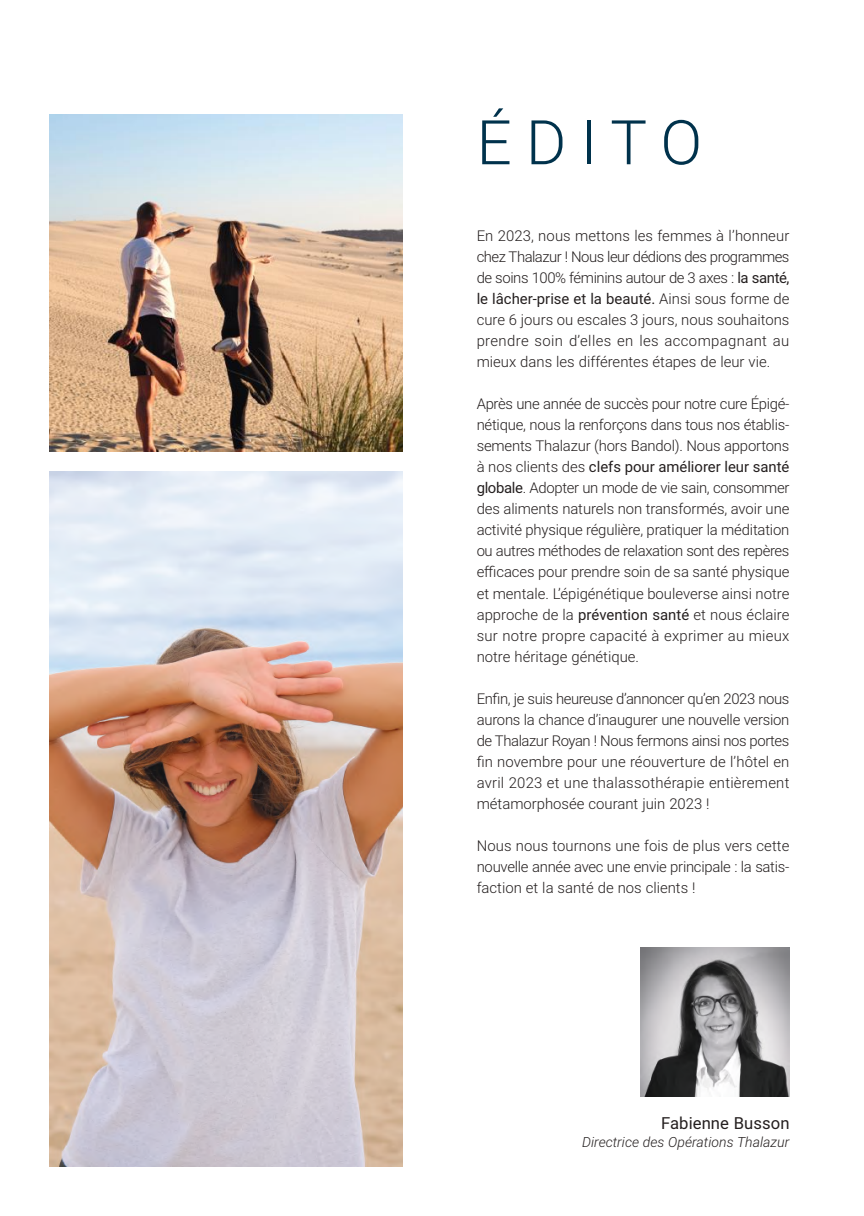
<style>
.page{position:relative;width:864px;height:1216px;background:#fff}
.page>*{position:absolute;margin:0;border:0;box-sizing:border-box;transform-origin:0 0}
.t1{font:300 61.6px "Roboto";letter-spacing:.225em;color:#00324c}
.t2{font:16.62px "Roboto";letter-spacing:.005em;color:#241f1f}
.t3{font:300 14.88px/21px "Roboto";color:#241f1f;text-align:justify}
.t4{font:italic 300 14px "Roboto";color:#241f1f}
.s1{font-weight:400}
</style>
<div class="page">
<img style="left:50px;top:471px;width:352px;height:695px">
<img style="left:50px;top:114px;width:352px;height:337px">
<img style="left:640px;top:947px;width:149px;height:149px">
<h1 class="t1" style="left:476px;top:118px;width:227px">ÉDITO</h1>
<p class="t3" style="left:476px;top:227px;width:314px">En 2023, nous mettons les femmes à l’honneur chez Thalazur ! Nous leur dédions des programmes de soins 100% féminins autour de 3 axes : <span class="s1">la santé, le lâcher-prise et la beauté.</span> Ainsi sous forme de cure 6 jours ou escales 3 jours, nous souhaitons prendre soin d’elles en les accompagnant au mieux dans les différentes étapes de leur vie.</p>
<p class="t3" style="left:476px;top:395px;width:314px">Après une année de succès pour notre cure Épigé&shy;nétique, nous la renforçons dans tous nos établis&shy;sements Thalazur (hors Bandol). Nous apportons à nos clients des <span class="s1">clefs pour améliorer leur santé globale</span>. Adopter un mode de vie sain, consommer des aliments naturels non transformés, avoir une activité physique régulière, pratiquer la méditation ou autres méthodes de relaxation sont des repères efficaces pour prendre soin de sa santé physique et mentale. L’épigénétique bouleverse ainsi notre approche de la <span class="s1">prévention santé</span> et nous éclaire sur notre propre capacité à exprimer au mieux notre héritage génétique.</p>
<p class="t3" style="left:476px;top:689px;width:314px">Enfin, je suis heureuse d’annoncer qu’en 2023 nous aurons la chance d’inaugurer une nouvelle version de Thalazur Royan ! Nous fermons ainsi nos portes fin novembre pour une réouverture de l’hôtel en avril 2023 et une thalassothérapie entièrement métamorphosée courant juin 2023 !</p>
<p class="t3" style="left:476px;top:836px;width:314px">Nous nous tournons une fois de plus vers cette nouvelle année avec une envie principale : la satis&shy;faction et la santé de nos clients !</p>
<p class="t2" style="left:660px;top:1116px;width:130px">Fabienne Busson</p>
<p class="t4" style="left:582px;top:1136px;width:209px">Directrice des Opérations Thalazur</p>
</div>
